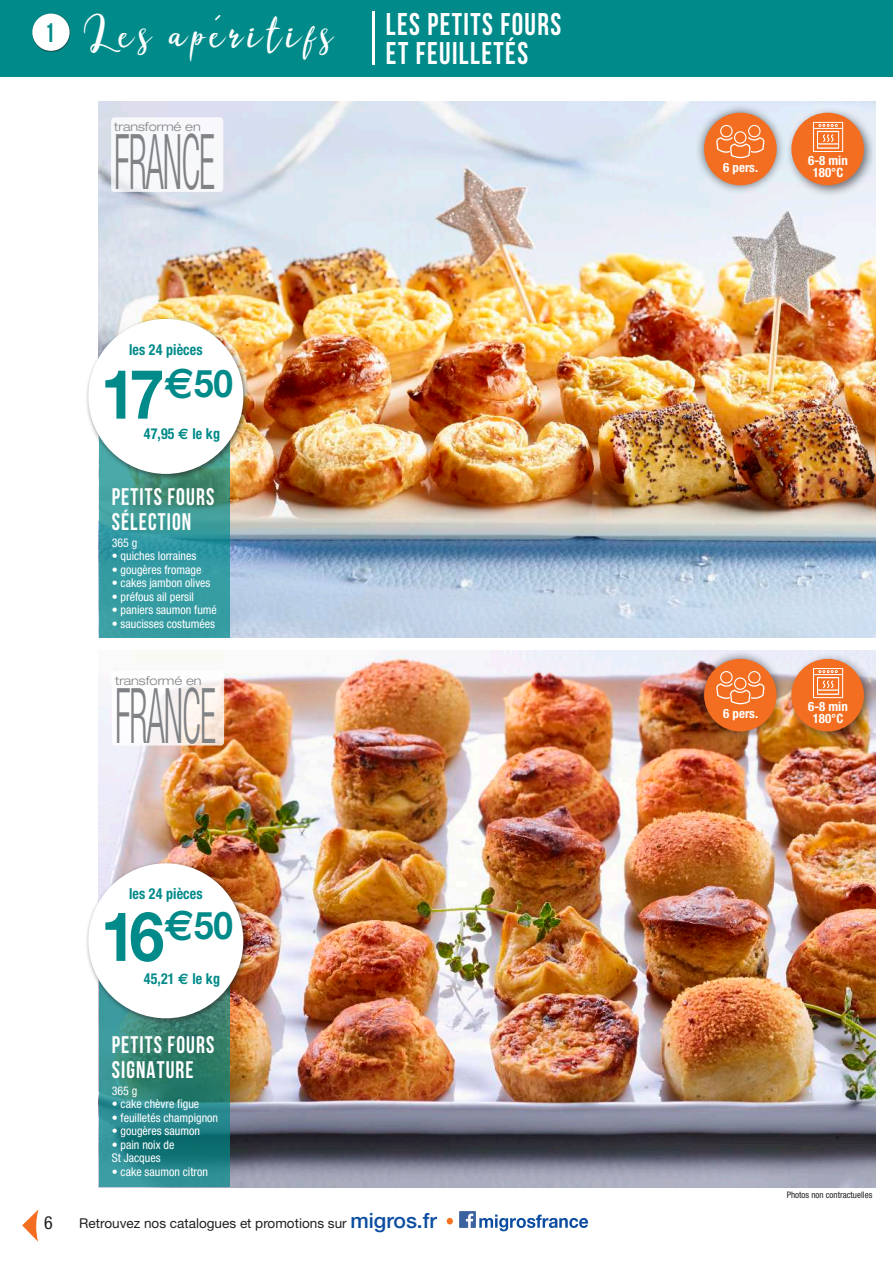
<style>
.page{position:relative;width:893px;height:1263px;background:#fff}
.page>*{position:absolute;margin:0;border:0;box-sizing:border-box;transform-origin:0 0}
.t1{font:300 condensed 76.8px "Helvetica Neue LT Std";letter-spacing:-.025em;color:#808285;scale:.47 1}
.t2{font:700 68.4px "Helvetica Neue LT Std";color:#008a89;scale:.92 1}
.t3{font:50.7px "Esteh";letter-spacing:.1em;color:#fff;scale:.92 1}
.t4{font:31.35px/29.1px "Bebas Neue";letter-spacing:.05em;color:#fff;scale:.92 1}
.t5{font:700 26.85px "Bebas Neue";color:#008a89;scale:.92 1}
.t6{font:700 24px/25.5px "Bebas Neue";letter-spacing:.05em;color:#fff;scale:.92 1}
.t7{font:condensed 18.15px "Helvetica Neue LT Std";color:#231f20}
.t8{font:700 condensed 15.15px "Helvetica Neue LT Std";letter-spacing:.01em;color:#008a89;scale:.92 1}
.t9{font:13.5px "Helvetica Neue LT Std";color:#231f20}
.t10{font:700 condensed 12.9px/11.6px "Helvetica Neue LT Std";color:#fff;text-align:center}
.t11{font:300 expanded 12.15px "Helvetica Neue LT Std";color:#808285}
.t12{font:condensed 12px/13.5px "Helvetica Neue LT Std";color:#fff}
.t13{font:condensed 9px "Helvetica Neue LT Std";color:#231f20}
.s1{font-family:"Euro Sans Std";font-stretch:normal}
.s2{font-weight:500;font-size:21.15px;color:#0d4da1}
</style>
<div class="page">
<svg style="left:22px;top:1209px;width:17px;height:33px"></svg>
<svg style="left:447px;top:1218px;width:6px;height:6px"></svg>
<svg style="left:459px;top:1211px;width:129px;height:20px"></svg>
<img style="left:99px;top:651px;width:777px;height:536px">
<img style="left:99px;top:101px;width:777px;height:537px">
<div style="left:111px;top:117px;width:112px;height:75px;background:#f6f8fb"></div>
<svg style="left:112px;top:671px;width:112px;height:74px"></svg>
<div style="left:0;top:0;width:893px;height:77px;background:#008a89"></div>
<div style="left:32px;top:13px;width:39px;height:39px;background:#231f20;opacity:.6"></div>
<div style="left:32px;top:14px;width:38px;height:37px;background:#fff;border-radius:50%"></div>
<svg style="left:99px;top:481px;width:130px;height:157px;background:#36989a"></svg>
<svg style="left:99px;top:1025px;width:130px;height:162px;background:#2a837f"></svg>
<div style="left:85px;top:316px;width:164px;height:165px;background:#231f20;opacity:.6"></div>
<div style="left:88px;top:319px;width:155px;height:155px;background:#fff;border-radius:50%"></div>
<div style="left:85px;top:860px;width:164px;height:165px;background:#231f20;opacity:.6"></div>
<div style="left:88px;top:863px;width:155px;height:155px;background:#fff;border-radius:50%"></div>
<div style="left:785px;top:107px;width:91px;height:90px;background:#231f20;opacity:.6"></div>
<div style="left:791px;top:113px;width:73px;height:72px;background:#f36e21;border-radius:50%"></div>
<svg style="left:813px;top:122px;width:30px;height:30px"></svg>
<div style="left:695px;top:104px;width:91px;height:90px;background:#231f20;opacity:.6"></div>
<div style="left:704px;top:113px;width:73px;height:72px;background:#f36e21;border-radius:50%"></div>
<svg style="left:716px;top:125px;width:49px;height:33px"></svg>
<div style="left:785px;top:653px;width:91px;height:91px;background:#231f20;opacity:.6"></div>
<div style="left:791px;top:659px;width:73px;height:72px;background:#f36e21;border-radius:50%"></div>
<svg style="left:813px;top:668px;width:30px;height:30px"></svg>
<div style="left:695px;top:650px;width:91px;height:91px;background:#231f20;opacity:.6"></div>
<div style="left:704px;top:659px;width:73px;height:72px;background:#f36e21;border-radius:50%"></div>
<svg style="left:716px;top:671px;width:49px;height:33px"></svg>
<hr style="left:372px;top:12px;width:2px;height:53px;background:#fff">
<h3 class="t5" style="left:45px;top:18px;width:12px">1</h3>
<h3 class="t3" style="left:88px;top:4px;width:269px">Les apéritifs</h3>
<p class="t11" style="left:114px;top:120px;width:88px">transformé en</p>
<h1 class="t1" style="left:114px;top:118px;width:217px">FRANCE</h1>
<h3 class="t4" style="left:386px;top:9px;width:192px">LES PETITS FOURS<br>ET FEUILLETÉS</h3>
<p class="t8" style="left:129px;top:341px;width:81px">les 24 pièces</p>
<h2 class="t2" style="left:101px;top:352px;width:145px">17<sup>€</sup><sup>50</sup></h2>
<p class="t8" style="left:144px;top:425px;width:84px">47,95 <span class="s1">€</span> le kg</p>
<h3 class="t6" style="left:112px;top:484px;width:113px">PETITS FOURS<br>SÉLECTION</h3>
<p class="t12" style="left:112px;top:536px;width:27px">365 g</p>
<p class="t12" style="left:112px;top:549px;width:86px">• quiches lorraines</p>
<p class="t12" style="left:112px;top:563px;width:91px">• gougères fromage</p>
<p class="t12" style="left:112px;top:576px;width:100px">• cakes jambon olives</p>
<p class="t12" style="left:112px;top:590px;width:84px">• préfous ail persil</p>
<p class="t12" style="left:112px;top:603px;width:107px">• paniers saumon fumé</p>
<p class="t12" style="left:112px;top:617px;width:105px">• saucisses costumées</p>
<p class="t11" style="left:115px;top:673px;width:88px">transformé en</p>
<h1 class="t1" style="left:115px;top:671px;width:217px">FRANCE</h1>
<p class="t8" style="left:129px;top:884px;width:81px">les 24 pièces</p>
<h2 class="t2" style="left:101px;top:894px;width:145px">16<sup>€</sup><sup>50</sup></h2>
<p class="t8" style="left:144px;top:969px;width:84px">45,21 <span class="s1">€</span> le kg</p>
<h3 class="t6" style="left:112px;top:1031px;width:113px">PETITS FOURS<br>SIGNATURE</h3>
<p class="t12" style="left:112px;top:1084px;width:27px">365 g</p>
<p class="t12" style="left:112px;top:1097px;width:89px">• cake chèvre figue</p>
<p class="t12" style="left:112px;top:1111px;width:108px">• feuilletés champignon</p>
<p class="t12" style="left:112px;top:1124px;width:90px">• gougères saumon</p>
<p class="t12" style="left:112px;top:1138px;width:64px">• pain noix de<br>St Jacques</p>
<p class="t12" style="left:112px;top:1165px;width:98px">• cake saumon citron</p>
<h3 class="t7" style="left:44px;top:1212px;width:10px">6</h3>
<p class="t9" style="left:79px;top:1215px;width:359px">Retrouvez nos catalogues et promotions sur <span class="s2">migros.fr</span></p>
<p class="t10" style="left:723px;top:161px;width:36px">6 pers.</p>
<p class="t10" style="left:808px;top:154px;width:41px">6-8 min<br>180°C</p>
<p class="t10" style="left:723px;top:707px;width:36px">6 pers.</p>
<p class="t10" style="left:808px;top:701px;width:41px">6-8 min<br>180°C</p>
<p class="t13" style="left:787px;top:1189px;width:87px">Photos non contractuelles</p>
</div>
